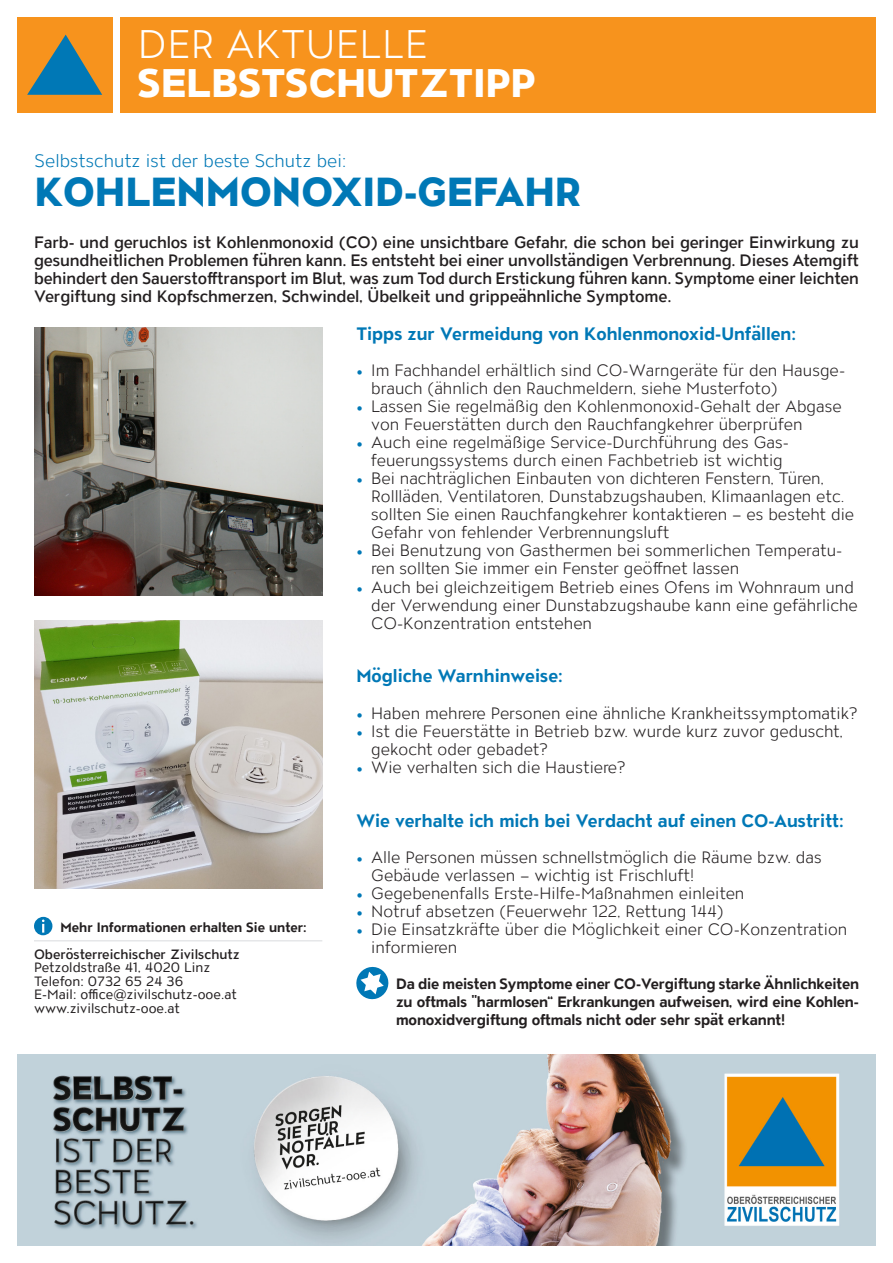
<style>
.page{position:relative;width:893px;height:1263px;background:#fff}
.page>*{position:absolute;margin:0;border:0;box-sizing:border-box;transform-origin:0 0}
.t1{font:800 40.5px "ATC Overlook";letter-spacing:.01em;color:#0078b6}
.t2{font:800 39.9px "ATC Overlook";letter-spacing:.01em;color:#fff}
.t3{font:300 39.9px "ATC Overlook";letter-spacing:.01em;color:#fff}
.t4{font:700 18px "ATC Overlook";color:#0078b6}
.t5{font:300 18px "ATC Overlook";color:#0078b6}
.t6{font:300 16.5px/18px "ATC Overlook";color:#231f20}
.t7{font:500 16.5px/18px "ATC Overlook";letter-spacing:-.01em;color:#231f20;text-align:justify}
.t8{font:700 15px/18px "ATC Overlook";letter-spacing:-.01em;color:#231f20;text-align:justify}
.t9{font:13.5px/13.5px "ATC Overlook";color:#231f20}
.t10{font:700 13.5px "ATC Overlook";color:#231f20}
.t11{font:500 13.5px "ATC Overlook";color:#231f20}
.s1{font-family:"Minion Pro";font-weight:400;color:#0078b6}
</style>
<div class="page">
<div style="left:120px;top:17px;width:756px;height:95px;background:#f7931d"></div>
<div style="left:17px;top:17px;width:95px;height:95px;background:#f7931d"></div>
<svg style="left:27px;top:35px;width:75px;height:60px"></svg>
<img style="left:17px;top:1054px;width:859px;height:191px">
<svg style="left:356px;top:966px;width:33px;height:34px"></svg>
<hr style="left:34px;top:940px;width:288px;height:1px;background:#e6e7e9">
<img style="left:34px;top:327px;width:288px;height:268px">
<div style="left:34px;top:917px;width:19px;height:18px;background:#0078b6;border-radius:50%"></div>
<svg style="left:42px;top:919px;width:3px;height:13px"></svg>
<img style="left:34px;top:620px;width:288px;height:268px">
<h2 class="t3" style="left:138px;top:22px;width:291px">DER AKTUELLE</h2>
<h2 class="t2" style="left:138px;top:60px;width:399px">SELBSTSCHUTZTIPP</h2>
<p class="t5" style="left:35px;top:151px;width:313px">Selbstschutz ist der beste Schutz bei:</p>
<h1 class="t1" style="left:35px;top:169px;width:547px">KOHLENMONOXID-GEFAHR</h1>
<p class="t7" style="left:34px;top:234px;width:826px">Farb- und geruchlos ist Kohlenmonoxid (CO) eine unsichtbare Gefahr, die schon bei geringer Einwirkung zu gesundheitlichen Problemen führen kann. Es entsteht bei einer unvollständigen Verbrennung. Dieses Atemgift behindert den Sauerstofftransport im Blut, was zum Tod durch Erstickung führen kann. Symptome einer leichten Vergiftung sind Kopfschmerzen, Schwindel, Übelkeit und grippeähnliche Symptome.</p>
<p class="t10" style="left:60px;top:919px;width:248px">Mehr Informationen erhalten Sie unter:</p>
<p class="t11" style="left:34px;top:946px;width:207px">Oberösterreichischer Zivilschutz</p>
<p class="t9" style="left:34px;top:961px;width:204px">Petzoldstraße 41, 4020 Linz<br>Telefon: 0732 65 24 36<br>E-Mail: office@zivilschutz-ooe.at www.zivilschutz-ooe.at</p>
<p class="t4" style="left:356px;top:324px;width:441px">Tipps zur Vermeidung von Kohlenmonoxid-Unfällen:</p>
<p class="t6" style="left:371px;top:362px;width:475px;text-indent:-15px"><span class="s1">•</span> Im Fachhandel erhältlich sind CO-Warngeräte für den Hausge&shy;brauch (ähnlich den Rauchmeldern, siehe Musterfoto)</p>
<p class="t6" style="left:371px;top:398px;width:472px;text-indent:-15px"><span class="s1">•</span> Lassen Sie regelmäßig den Kohlenmonoxid-Gehalt der Abgase von Feuerstätten durch den Rauchfangkehrer überprüfen</p>
<p class="t6" style="left:356px;top:434px;width:434px;text-align:center"><span class="s1">•</span> Auch eine regelmäßige Service-Durchführung des Gas&shy;feuerungssystems durch einen Fachbetrieb ist wichtig</p>
<p class="t6" style="left:371px;top:470px;width:485px;text-indent:-15px"><span class="s1">•</span> Bei nachträglichen Einbauten von dichteren Fenstern, Türen, Rollläden, Ventilatoren, Dunstabzugshauben, Klimaanlagen etc. sollten Sie einen Rauchfangkehrer kontaktieren – es besteht die Gefahr von fehlender Verbrennungsluft</p>
<p class="t6" style="left:371px;top:542px;width:473px;text-indent:-15px"><span class="s1">•</span> Bei Benutzung von Gasthermen bei sommerlichen Temperatu&shy;ren sollten Sie immer ein Fenster geöffnet lassen</p>
<p class="t6" style="left:371px;top:578px;width:488px;text-indent:-15px"><span class="s1">•</span> Auch bei gleichzeitigem Betrieb eines Ofens im Wohnraum und der Verwendung einer Dunstabzugshaube kann eine gefährliche<br>CO-Konzentration entstehen</p>
<p class="t4" style="left:356px;top:666px;width:208px">Mögliche Warnhinweise:</p>
<p class="t6" style="left:356px;top:704px;width:503px"><span class="s1">•</span> Haben mehrere Personen eine ähnliche Krankheitssymptomatik?</p>
<p class="t6" style="left:371px;top:722px;width:473px;text-indent:-15px"><span class="s1">•</span> Ist die Feuerstätte in Betrieb bzw. wurde kurz zuvor geduscht, gekocht oder gebadet?</p>
<p class="t6" style="left:356px;top:758px;width:271px"><span class="s1">•</span> Wie verhalten sich die Haustiere?</p>
<p class="t4" style="left:356px;top:810px;width:489px">Wie verhalte ich mich bei Verdacht auf einen CO-Austritt:</p>
<p class="t6" style="left:371px;top:848px;width:452px;text-indent:-15px"><span class="s1">•</span> Alle Personen müssen schnellstmöglich die Räume bzw. das<br>Gebäude verlassen – wichtig ist Frischluft!</p>
<p class="t6" style="left:356px;top:884px;width:390px"><span class="s1">•</span> Gegebenenfalls Erste-Hilfe-Maßnahmen einleiten</p>
<p class="t6" style="left:356px;top:902px;width:369px"><span class="s1">•</span> Notruf absetzen (Feuerwehr 122, Rettung 144)</p>
<p class="t6" style="left:371px;top:920px;width:477px;text-indent:-15px"><span class="s1">•</span> Die Einsatzkräfte über die Möglichkeit einer CO-Konzentration informieren</p>
<p class="t8" style="left:396px;top:975px;width:464px">Da die meisten Symptome einer CO-Vergiftung starke Ähnlichkeiten zu oftmals "harmlosen“ Erkrankungen aufweisen, wird eine Kohlen&shy;monoxidvergiftung oftmals nicht oder sehr spät erkannt!</p>
</div>
